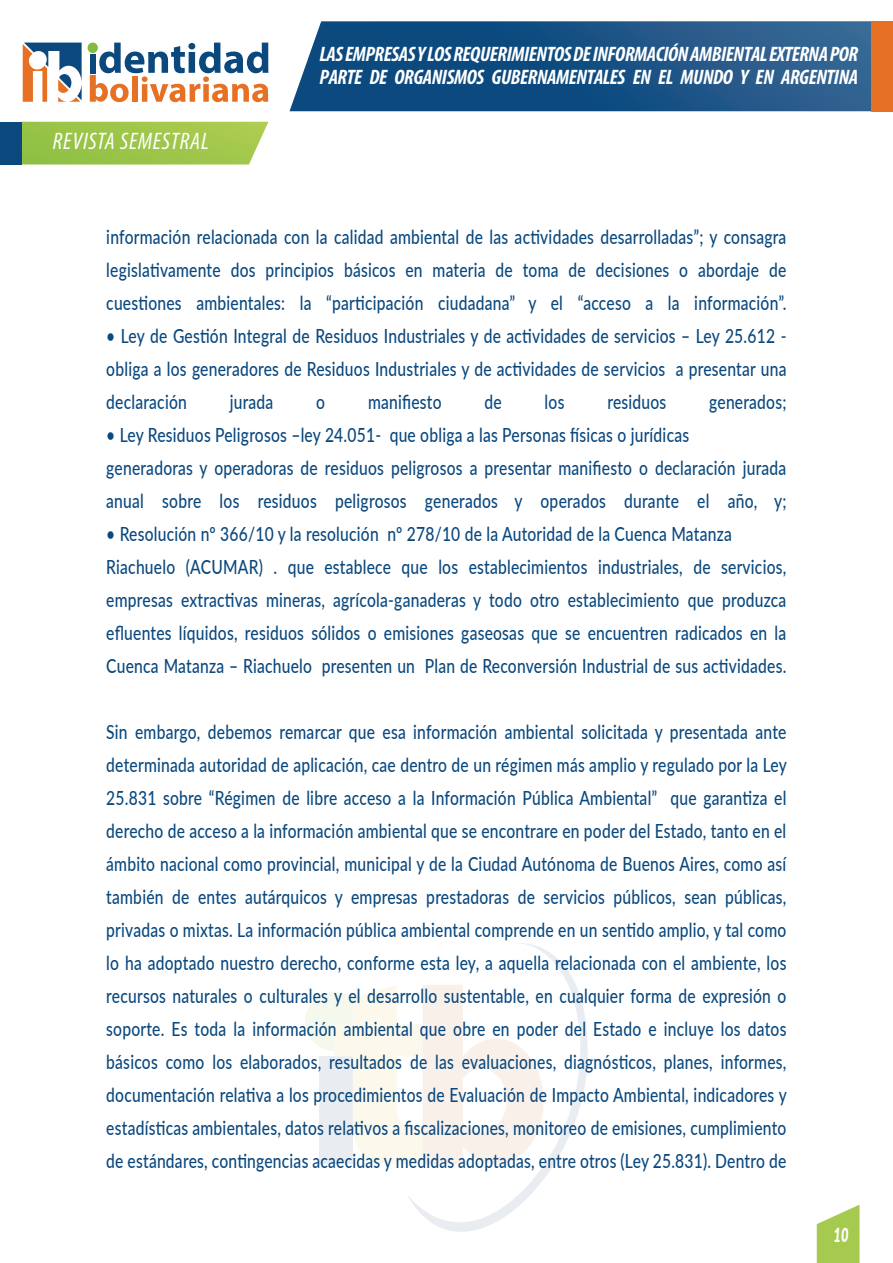
<style>
.page{position:relative;width:893px;height:1263px;background:#fff}
.page>*{position:absolute;margin:0;border:0;box-sizing:border-box;transform-origin:0 0}
.t1{font:italic condensed 24px "Myriad Pro";letter-spacing:.03em;color:#fff}
.t2{font:italic 700 condensed 21px/22.5px "Myriad Pro";letter-spacing:-.02em;color:#fff}
.t3{font:500 19.5px/33px "Lato";letter-spacing:.015em;color:#0a487e;text-align:justify;scale:.8 1}
.t4{font:italic 900 19.5px "Lato";color:#fff;scale:.66 1}
</style>
<div class="page">
<svg style="left:290px;top:21px;width:582px;height:90px;background:#205788"></svg>
<div style="left:88px;top:43px;width:10px;height:10px;background:#82bb40;border-radius:5px"></div>
<svg style="left:90px;top:43px;width:178px;height:59px"></svg>
<svg style="left:23px;top:43px;width:59px;height:59px"></svg>
<svg style="left:21px;top:122px;width:247px;height:43px;background:#a1c752"></svg>
<div style="left:0;top:122px;width:21px;height:43px;background:#0a487e"></div>
<div style="left:872px;top:21px;width:21px;height:90px;background:#e67124"></div>
<svg style="left:817px;top:1204px;width:43px;height:59px"></svg>
<svg style="left:305px;top:985px;width:101px;height:179px"></svg>
<svg style="left:406px;top:943px;width:182px;height:289px"></svg>
<p class="t1" style="left:53px;top:127px;width:158px">REVISTA SEMESTRAL</p>
<p class="t2" style="left:320px;top:43px;width:540px">LAS EMPRESAS Y LOS REQUERIMIENTOS DE INFORMACIÓN AMBIENTAL EXTERNA POR<br>PARTE DE ORGANISMOS GUBERNAMENTALES EN EL MUNDO Y EN ARGENTINA</p>
<p class="t3" style="left:106px;top:220px;width:852px">información relacionada con la calidad ambiental de las actividades desarrolladas”; y consagra legislativamente dos principios básicos en materia de toma de decisiones o abordaje de cuestiones ambientales: la “participación ciudadana” y el “acceso a la información”.</p>
<p class="t3" style="left:106px;top:319px;width:852px">• Ley de Gestión Integral de Residuos Industriales y de actividades de servicios – Ley 25.612 - obliga a los generadores de Residuos Industriales y de actividades de servicios a presentar una declaración</p>
<p class="t3" style="left:230px;top:385px;width:56px">jurada</p>
<p class="t3" style="left:316px;top:385px;width:13px">o</p>
<p class="t3" style="left:368px;top:385px;width:94px">manifiesto</p>
<p class="t3" style="left:484px;top:385px;width:23px">de</p>
<p class="t3" style="left:545px;top:385px;width:26px">los</p>
<p class="t3" style="left:607px;top:385px;width:75px">residuos</p>
<p class="t3" style="left:709px;top:385px;width:98px">generados;</p>
<p class="t3" style="left:106px;top:418px;width:852px;text-align:left">• Ley Residuos Peligrosos –ley 24.051- que obliga a las Personas físicas o jurídicas<br>generadoras y operadoras de residuos peligrosos a presentar manifiesto o declaración jurada anual sobre los residuos peligrosos generados y operados durante el año, y;</p>
<p class="t3" style="left:106px;top:517px;width:852px;text-align:left">• Resolución nº 366/10 y la resolución nº 278/10 de la Autoridad de la Cuenca Matanza Riachuelo (ACUMAR) . que establece que los establecimientos industriales, de servicios, empresas extractivas mineras, agrícola-ganaderas y todo otro establecimiento que produzca efluentes líquidos, residuos sólidos o emisiones gaseosas que se encuentren radicados en la Cuenca Matanza – Riachuelo presenten un Plan de Reconversión Industrial de sus actividades.</p>
<p class="t3" style="left:106px;top:715px;width:852px">Sin embargo, debemos remarcar que esa información ambiental solicitada y presentada ante determinada autoridad de aplicación, cae dentro de un régimen más amplio y regulado por la Ley 25.831 sobre “Régimen de libre acceso a la Información Pública Ambiental” que garantiza el derecho de acceso a la información ambiental que se encontrare en poder del Estado, tanto en el ámbito nacional como provincial, municipal y de la Ciudad Autónoma de Buenos Aires, como así también de entes autárquicos y empresas prestadoras de servicios públicos, sean públicas, privadas o mixtas. La información pública ambiental comprende en un sentido amplio, y tal como lo ha adoptado nuestro derecho, conforme esta ley, a aquella relacionada con el ambiente, los recursos naturales o culturales y el desarrollo sustentable, en cualquier forma de expresión o soporte. Es toda la información ambiental que obre en poder del Estado e incluye los datos básicos como los elaborados, resultados de las evaluaciones, diagnósticos, planes, informes, documentación relativa a los procedimientos de Evaluación de Impacto Ambiental, indicadores y estadísticas ambientales, datos relativos a fiscalizaciones, monitoreo de emisiones, cumplimiento de estándares, contingencias acaecidas y medidas adoptadas, entre otros (Ley 25.831). Dentro de</p>
<p class="t4" style="left:833px;top:1220px;width:25px">10</p>
</div>
